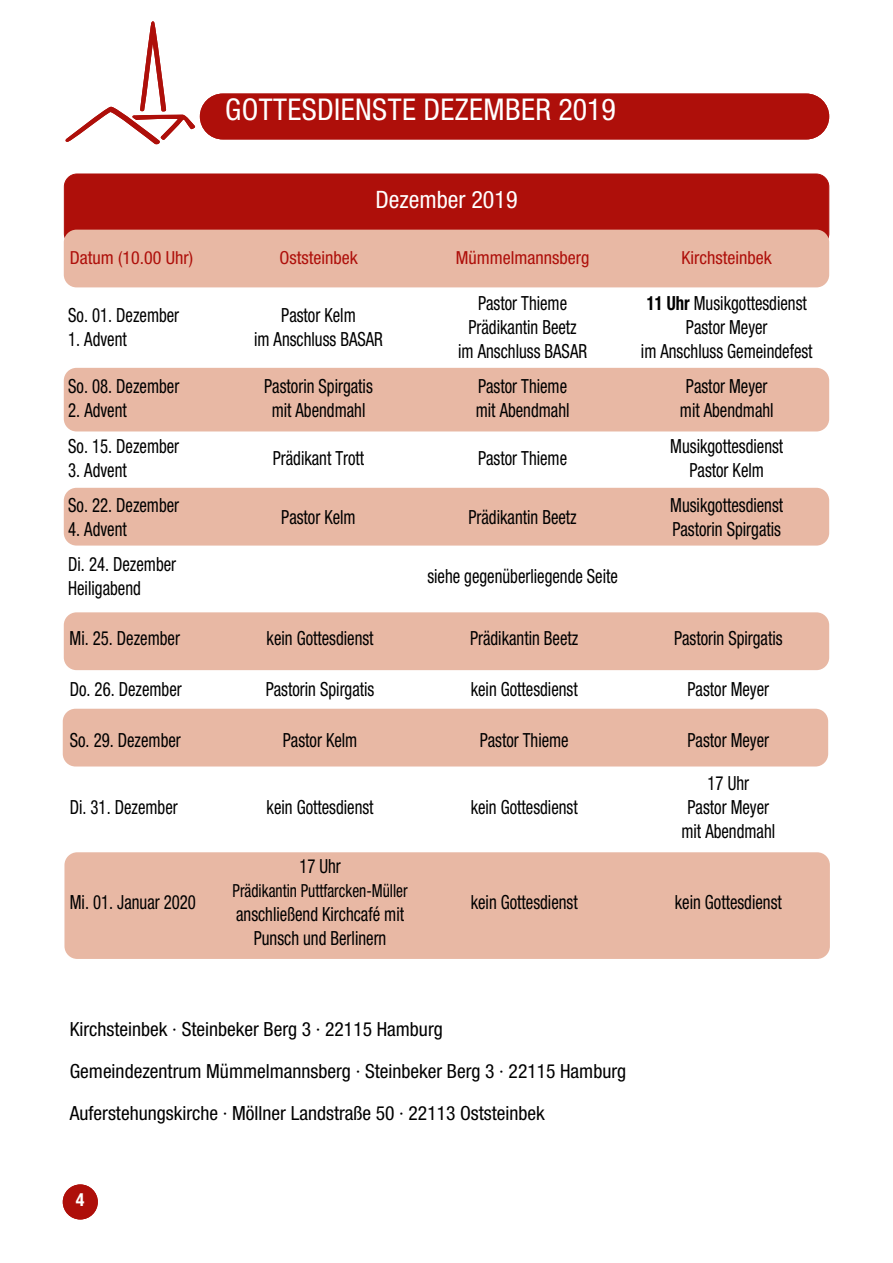
<style>
.page{position:relative;width:893px;height:1263px;background:#fff}
.page>*{position:absolute;margin:0;border:0;box-sizing:border-box;transform-origin:0 0}
.t1{font:condensed 30px "Helvetica Neue";letter-spacing:.015em;color:#fff}
.t2{font:30px "Myriad Pro";color:#fff}
.t3{font:condensed 24px "Helvetica Neue";color:#fff}
.t4{font:condensed 19.5px/24px "Helvetica Neue";color:#000;text-align:center;scale:.86 1}
.t5{font:condensed 19.5px/42px "Helvetica Neue";color:#000}
.t6{font:condensed 18px "Helvetica Neue";color:#ae0f0a}
.t7{font:condensed 18px "Helvetica Neue";color:#000;scale:.86 1}
.t8{font:700 condensed 18px "Helvetica Neue";color:#fff}
.s1{font-weight:700}
</style>
<div class="page">
<div style="left:200px;top:94px;width:629px;height:45px;background:#ae0f0a;border-radius:23px"></div>
<div style="left:64px;top:488px;width:765px;height:58px;background:#e8b8a4;border-radius:13px"></div>
<div style="left:64px;top:368px;width:765px;height:63px;background:#e8b8a4;border-radius:13px"></div>
<div style="left:64px;top:174px;width:765px;height:72px;background:#ae0f0a;border-radius:13px"></div>
<div style="left:64px;top:174px;width:765px;height:73px;border:1px solid #ae0f0a;border-radius:13px"></div>
<div style="left:64px;top:230px;width:765px;height:57px;background:#e8b8a4;border-radius:13px"></div>
<div style="left:64px;top:852px;width:766px;height:107px;background:#e8b8a4;border-radius:13px"></div>
<div style="left:63px;top:709px;width:765px;height:57px;background:#e8b8a4;border-radius:13px"></div>
<div style="left:64px;top:612px;width:765px;height:58px;background:#e8b8a4;border-radius:13px"></div>
<div style="left:63px;top:1184px;width:35px;height:35px;background:#ae0f0a;border-radius:50%"></div>
<svg style="left:65px;top:21px;width:131px;height:124px"></svg>
<h1 class="t1" style="left:225px;top:92px;width:392px">GOTTESDIENSTE DEZEMBER 2019</h1>
<h1 class="t2" style="left:225px;top:93px;width:136px">Titelthema</h1>
<p class="t3" style="left:375px;top:186px;width:144px">Dezember 2019</p>
<p class="t6" style="left:70px;top:248px;width:125px">Datum (10.00 Uhr)</p>
<p class="t6" style="left:279px;top:248px;width:80px">Oststeinbek</p>
<p class="t6" style="left:456px;top:248px;width:135px">Mümmelmannsberg</p>
<p class="t6" style="left:682px;top:248px;width:92px">Kirchsteinbek</p>
<p class="t4" style="left:68px;top:303px;width:131px">So. 01. Dezember</p>
<p class="t4" style="left:68px;top:327px;width:70px">1. Advent</p>
<p class="t4" style="left:254px;top:303px;width:151px">Pastor Kelm<br>im Anschluss BASAR</p>
<p class="t4" style="left:458px;top:291px;width:151px">Pastor Thieme<br>Prädikantin Beetz<br>im Anschluss BASAR</p>
<p class="t4" style="left:641px;top:291px;width:201px"><span class="s1">11 Uhr</span> Musikgottesdienst<br>Pastor Meyer<br>im Anschluss Gemeindefest</p>
<p class="t4" style="left:68px;top:374px;width:131px">So. 08. Dezember</p>
<p class="t4" style="left:68px;top:398px;width:70px">2. Advent</p>
<p class="t4" style="left:264px;top:374px;width:128px">Pastorin Spirgatis mit Abendmahl</p>
<p class="t4" style="left:476px;top:374px;width:111px;text-align:left">Pastor Thieme mit Abendmahl</p>
<p class="t4" style="left:680px;top:374px;width:111px">Pastor Meyer mit Abendmahl</p>
<p class="t4" style="left:68px;top:434px;width:131px">So. 15. Dezember</p>
<p class="t4" style="left:68px;top:458px;width:70px">3. Advent</p>
<p class="t4" style="left:273px;top:446px;width:108px">Prädikant Trott</p>
<p class="t4" style="left:478px;top:446px;width:105px">Pastor Thieme</p>
<p class="t4" style="left:670px;top:434px;width:133px">Musikgottesdienst<br>Pastor Kelm</p>
<p class="t4" style="left:68px;top:493px;width:131px">So. 22. Dezember</p>
<p class="t4" style="left:68px;top:517px;width:70px">4. Advent</p>
<p class="t4" style="left:281px;top:505px;width:88px">Pastor Kelm</p>
<p class="t4" style="left:468px;top:505px;width:127px">Prädikantin Beetz</p>
<p class="t4" style="left:670px;top:493px;width:133px;text-align:left">Musikgottesdienst<br>Pastorin Spirgatis</p>
<p class="t4" style="left:68px;top:552px;width:127px;text-align:left">Di. 24. Dezember<br>Heiligabend</p>
<p class="t4" style="left:427px;top:564px;width:223px">siehe gegenüberliegende Seite</p>
<p class="t4" style="left:70px;top:626px;width:130px">Mi. 25. Dezember</p>
<p class="t4" style="left:267px;top:626px;width:126px">kein Gottesdienst</p>
<p class="t4" style="left:470px;top:626px;width:127px">Prädikantin Beetz</p>
<p class="t4" style="left:674px;top:626px;width:128px">Pastorin Spirgatis</p>
<p class="t4" style="left:70px;top:677px;width:132px">Do. 26. Dezember</p>
<p class="t4" style="left:266px;top:677px;width:128px">Pastorin Spirgatis</p>
<p class="t4" style="left:471px;top:677px;width:126px">kein Gottesdienst</p>
<p class="t4" style="left:687px;top:677px;width:96px">Pastor Meyer</p>
<p class="t4" style="left:70px;top:728px;width:131px">So. 29. Dezember</p>
<p class="t4" style="left:283px;top:728px;width:88px">Pastor Kelm</p>
<p class="t4" style="left:480px;top:728px;width:105px">Pastor Thieme</p>
<p class="t4" style="left:687px;top:728px;width:96px">Pastor Meyer</p>
<p class="t4" style="left:70px;top:795px;width:127px">Di. 31. Dezember</p>
<p class="t4" style="left:267px;top:795px;width:126px">kein Gottesdienst</p>
<p class="t4" style="left:471px;top:795px;width:126px">kein Gottesdienst</p>
<p class="t4" style="left:681px;top:771px;width:111px">17 Uhr<br>Pastor Meyer mit Abendmahl</p>
<p class="t4" style="left:70px;top:890px;width:148px">Mi. 01. Januar 2020</p>
<p class="t4" style="left:299px;top:854px;width:50px">17 Uhr</p>
<p class="t7" style="left:233px;top:880px;width:205px">Prädikantin Puttfarcken-Müller</p>
<p class="t4" style="left:236px;top:902px;width:197px">anschließend Kirchcafé mit<br>Punsch und Berlinern</p>
<p class="t4" style="left:471px;top:890px;width:126px">kein Gottesdienst</p>
<p class="t4" style="left:675px;top:890px;width:126px">kein Gottesdienst</p>
<p class="t5" style="left:70px;top:1008px;width:558px">Kirchsteinbek · Steinbeker Berg 3 · 22115 Hamburg<br>Gemeindezentrum Mümmelmannsberg · Steinbeker Berg 3 · 22115 Hamburg<br>Auferstehungskirche · Möllner Landstraße 50 · 22113 Oststeinbek</p>
<p class="t8" style="left:76px;top:1189px;width:10px">4</p>
</div>
